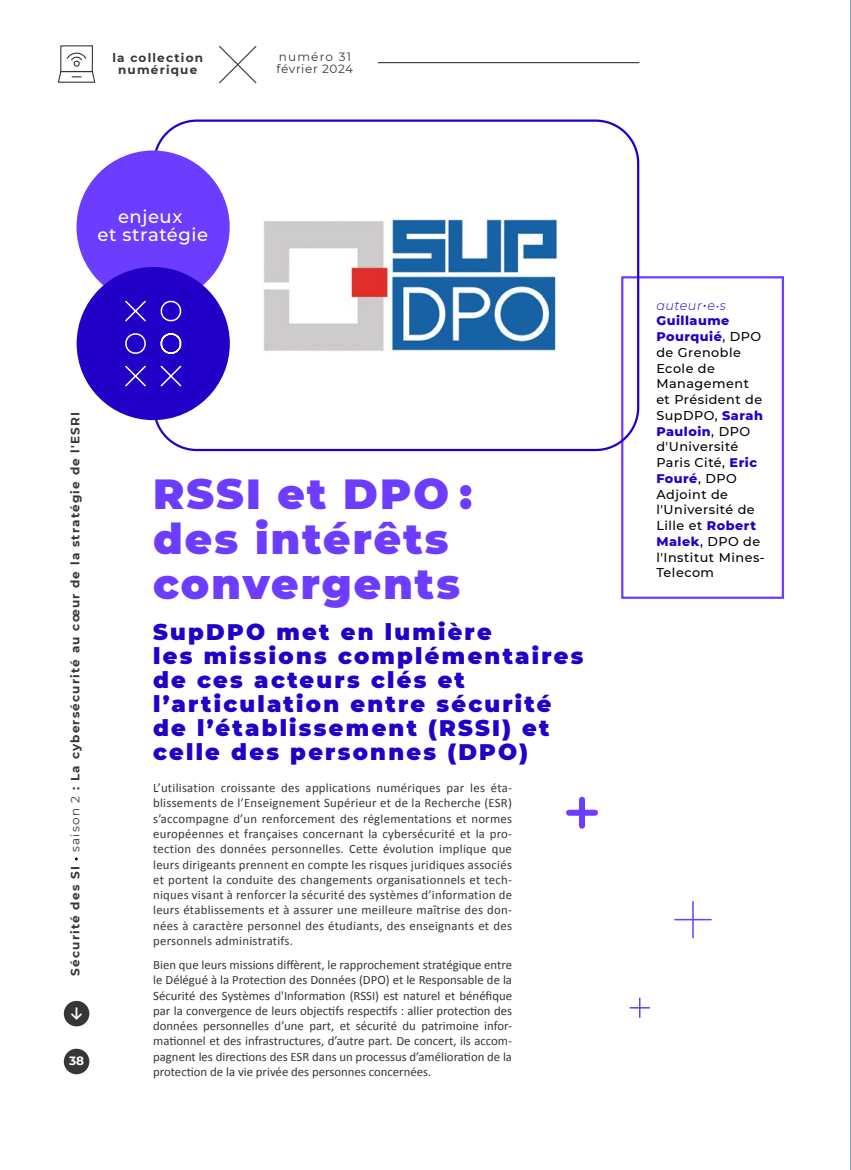
<style>
.page{position:relative;width:851px;height:1170px;background:#fff}
.page>*{position:absolute;margin:0;border:0;box-sizing:border-box;transform-origin:0 0}
.t1{font:900 42px/45px "Montserrat";letter-spacing:.05em;color:#6d3dff}
.t2{font:900 22.5px/24px "Montserrat";letter-spacing:.1em;color:#2200c8}
.t3{font:500 18px/18px "Montserrat";letter-spacing:.03em;color:#fff;text-align:center}
.t4{font:700 15px "Calibri";color:#fff}
.t5{font:12.75px/15.3px "Calibri";color:#373636;text-align:justify}
.t6{font:500 12.75px/15.8px "Montserrat";letter-spacing:.04em;color:#000}
.t7{font:700 12px/12px "Montserrat";letter-spacing:.1em;color:#373636;text-align:center}
.t8{font:12px/12px "Montserrat";letter-spacing:.05em;color:#373636}
.t9{font:700 12px "Montserrat";color:#fff}
.s1{font-weight:400;color:#000}
.s2{font-weight:400}
.s3{font-weight:300;font-style:italic;color:#2200c8}
.s4{font-weight:300;font-style:italic;font-size:15.75px;color:#2200c8}
.s5{font-weight:800;color:#2200c8}
</style>
<div class="page">
<hr style="left:378px;top:62px;width:261px;height:1px;background:#373636">
<div style="left:64px;top:1000px;width:25px;height:26px;background:#373636;border-radius:50%"></div>
<svg style="left:58px;top:45px;width:38px;height:38px"></svg>
<svg style="left:219px;top:45px;width:38px;height:39px"></svg>
<div style="left:64px;top:1048px;width:25px;height:26px;background:#373636;border-radius:50%"></div>
<hr style="left:850px;top:0;width:1px;height:1169px;background:#6c79b9">
<div style="left:579px;top:799px;width:6px;height:26px;background:#6d3dff"></div>
<div style="left:569px;top:809px;width:26px;height:6px;background:#6d3dff"></div>
<hr style="left:692px;top:901px;width:1px;height:36px;background:#6d3dff">
<hr style="left:674px;top:918px;width:37px;height:2px;background:#6d3dff">
<div style="left:621px;top:276px;width:162px;height:323px;border:2px solid #6d3dff"></div>
<div style="left:153px;top:119px;width:486px;height:332px;border:2px solid #2200c8;border-radius:43px"></div>
<div style="left:76px;top:150px;width:154px;height:153px;background:#6d3dff;border-radius:50%"></div>
<div style="left:77px;top:267px;width:153px;height:153px;background:#2200c8;border-radius:50%"></div>
<svg style="left:125px;top:300px;width:57px;height:87px"></svg>
<img style="left:264px;top:218px;width:294px;height:133px">
<svg style="left:630px;top:998px;width:19px;height:19px"></svg>
<p class="t7" style="left:112px;top:51px;width:92px">la collection numérique</p>
<h3 class="t3" style="left:98px;top:207px;width:112px">enjeux<br>et stratégie</h3>
<p class="t8" style="left:276px;top:51px;width:78px">numéro 31 février 2024</p>
<p class="t7" style="left:69px;top:975px;width:565px;rotate:-90deg">Sécurité des SI <span class="s1">·</span> <span class="s2">saison 2</span> : La cybersécurité au cœur de la stratégie de l'ESRI</p>
<p class="t4" style="left:70px;top:1002px;width:15px">↓</p>
<p class="t9" style="left:69px;top:1052px;width:17px">38</p>
<h1 class="t1" style="left:153px;top:468px;width:320px">RSSI et DPO : des intérêts convergents</h1>
<h2 class="t2" style="left:153px;top:618px;width:432px">SupDPO met en lumière<br>les missions complémentaires de ces acteurs clés et l’articulation entre sécurité de l’établissement (RSSI) et celle des personnes (DPO)</h2>
<p class="t5" style="left:153px;top:779px;width:360px">L’utilisation croissante des applications numériques par les éta&shy;blissements de l’Enseignement Supérieur et de la Recherche (ESR) s’accompagne d’un renforcement des réglementations et normes européennes et françaises concernant la cybersécurité et la pro&shy;tection des données personnelles. Cette évolution implique que leurs dirigeants prennent en compte les risques juridiques associés et portent la conduite des changements organisationnels et tech&shy;niques visant à renforcer la sécurité des systèmes d’information de leurs établissements et à assurer une meilleure maîtrise des don&shy;nées à caractère personnel des étudiants, des enseignants et des personnels administratifs.</p>
<p class="t5" style="left:153px;top:956px;width:360px">Bien que leurs missions diffèrent, le rapprochement stratégique entre le Délégué à la Protection des Données (DPO) et le Responsable de la Sécurité des Systèmes d'Information (RSSI) est naturel et bénéfique par la convergence de leurs objectifs respectifs : allier protection des données personnelles d’une part, et sécurité du patrimoine infor&shy;mationnel et des infrastructures, d’autre part. De concert, ils accom&shy;pagnent les directions des ESR dans un processus d’amélioration de la protection de la vie privée des personnes concernées.</p>
<p class="t6" style="left:656px;top:297px;width:110px"><span class="s3">auteur</span><span class="s4">•</span><span class="s3">e•s<br></span><span class="s5">Guillaume<br>Pourquié</span>, DPO de Grenoble<br>Ecole de<br>Management et Président de<br>SupDPO, <span class="s5">Sarah<br>Pauloin</span>, DPO d'Université<br>Paris Cité, <span class="s5">Eric<br>Fouré</span>, DPO<br>Adjoint de l'Université de<br>Lille et <span class="s5">Robert<br>Malek</span>, DPO de l'Institut Mines-<br>Telecom</p>
</div>
